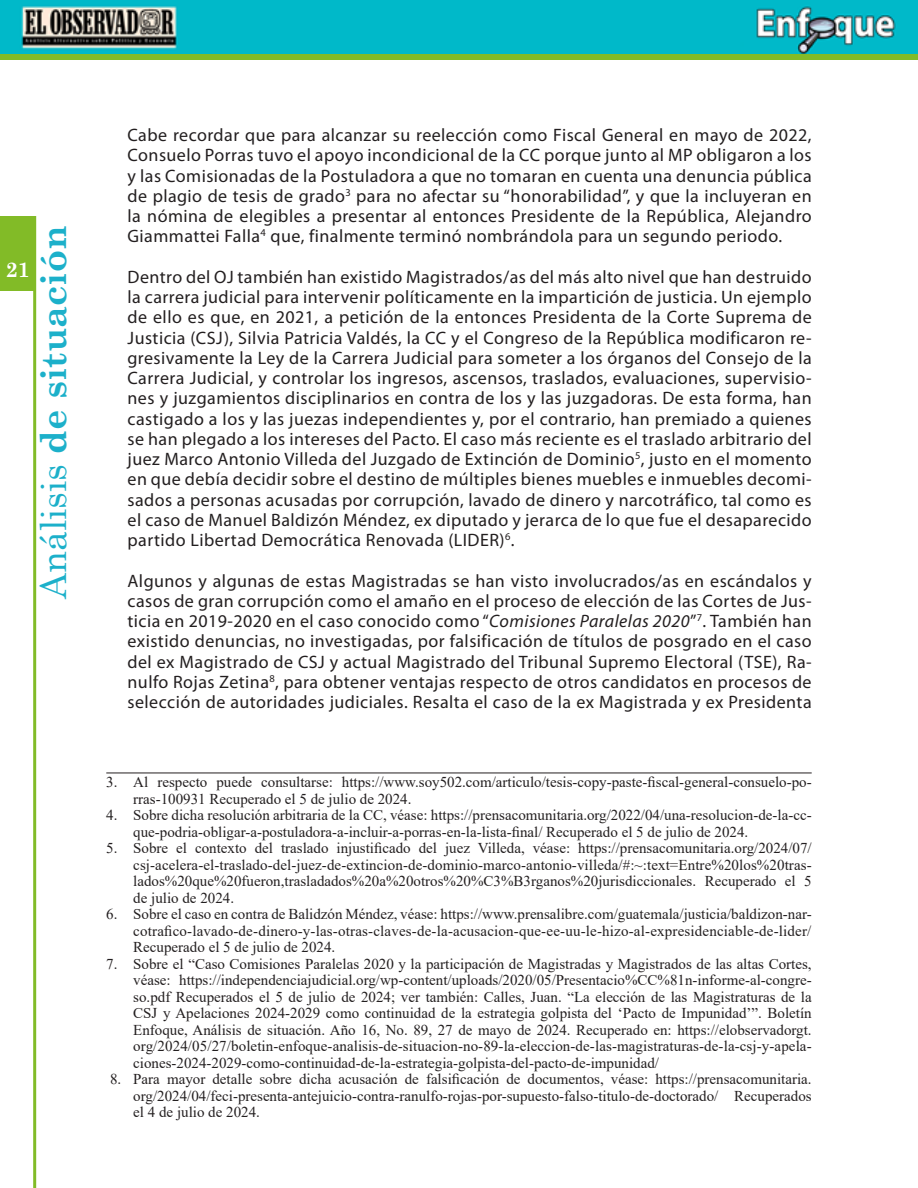
<style>
.page{position:relative;width:918px;height:1188px;background:#fff}
.page>*{position:absolute;margin:0;border:0;box-sizing:border-box;transform-origin:0 0}
.t1{font:700 36px "Century Schoolbook";color:#1cb0ca}
.t2{font:700 21px "Century Schoolbook";color:#fff}
.t3{font:18px/20.2px "Myriad Pro";letter-spacing:.025em;color:#231f20;text-align:justify}
.t4{font:15px/16.5px "Times New Roman";color:#231f20;text-align:justify}
.s1{font-weight:400}
.s2{font-style:italic}
</style>
<div class="page">
<img style="left:0;top:0;width:918px;height:54px">
<div style="left:0;top:54px;width:918px;height:6px;background:#82bb27"></div>
<div style="left:0;top:216px;width:36px;height:75px;background:#82bb27"></div>
<hr style="left:33px;top:216px;width:3px;height:972px;background:#82bb27">
<hr style="left:106px;top:773px;width:706px;height:1px;background:#231f20">
<p class="t2" style="left:6px;top:253px;width:26px">21</p>
<h1 class="t1" style="left:25px;top:599px;width:375px;rotate:-90deg"><span class="s1">Análisis</span> de situación</h1>
<p class="t3" style="left:128px;top:125px;width:686px">Cabe recordar que para alcanzar su reelección como Fiscal General en mayo de 2022, Consuelo Porras tuvo el apoyo incondicional de la CC porque junto al MP obligaron a los y las Comisionadas de la Postuladora a que no tomaran en cuenta una denuncia pública de plagio de tesis de grado<sup>3</sup> para no afectar su “honorabilidad”, y que la incluyeran en la nómina de elegibles a presentar al entonces Presidente de la República, Alejandro Giammattei Falla<sup>4</sup> que, finalmente terminó nombrándola para un segundo periodo.</p>
<p class="t3" style="left:128px;top:266px;width:686px">Dentro del OJ también han existido Magistrados/as del más alto nivel que han destruido la carrera judicial para intervenir políticamente en la impartición de justicia. Un ejemplo de ello es que, en 2021, a petición de la entonces Presidenta de la Corte Suprema de Justicia (CSJ), Silvia Patricia Valdés, la CC y el Congreso de la República modificaron re&shy;gresivamente la Ley de la Carrera Judicial para someter a los órganos del Consejo de la Carrera Judicial, y controlar los ingresos, ascensos, traslados, evaluaciones, supervisio&shy;nes y juzgamientos disciplinarios en contra de los y las juzgadoras. De esta forma, han castigado a los y las juezas independientes y, por el contrario, han premiado a quienes se han plegado a los intereses del Pacto. El caso más reciente es el traslado arbitrario del juez Marco Antonio Villeda del Juzgado de Extinción de Dominio<sup>5</sup>, justo en el momento en que debía decidir sobre el destino de múltiples bienes muebles e inmuebles decomi&shy;sados a personas acusadas por corrupción, lavado de dinero y narcotráfico, tal como es el caso de Manuel Baldizón Méndez, ex diputado y jerarca de lo que fue el desaparecido partido Libertad Democrática Renovada (LIDER)<sup>6</sup>.</p>
<p class="t3" style="left:128px;top:570px;width:686px">Algunos y algunas de estas Magistradas se han visto involucrados/as en escándalos y casos de gran corrupción como el amaño en el proceso de elección de las Cortes de Jus&shy;ticia en 2019-2020 en el caso conocido como “<span class="s2">Comisiones Paralelas 2020</span>”<sup>7</sup>. También han existido denuncias, no investigadas, por falsificación de títulos de posgrado en el caso del ex Magistrado de CSJ y actual Magistrado del Tribunal Supremo Electoral (TSE), Ra&shy;nulfo Rojas Zetina<sup>8</sup>, para obtener ventajas respecto de otros candidatos en procesos de selección de autoridades judiciales. Resalta el caso de la ex Magistrada y ex Presidenta</p>
<p class="t4" style="left:133px;top:773px;width:680px;text-indent:-27px">3. Al respecto puede consultarse: https://www.soy502.com/articulo/tesis-copy-paste-fiscal-general-consuelo-po&shy;rras-100931 Recuperado el 5 de julio de 2024.</p>
<p class="t4" style="left:133px;top:806px;width:680px;text-indent:-27px">4. Sobre dicha resolución arbitraria de la CC, véase: https://prensacomunitaria.org/2022/04/una-resolucion-de-la-cc&shy;que-podria-obligar-a-postuladora-a-incluir-a-porras-en-la-lista-final/ Recuperado el 5 de julio de 2024.</p>
<p class="t4" style="left:133px;top:839px;width:680px;text-indent:-27px">5. Sobre el contexto del traslado injustificado del juez Villeda, véase: https://prensacomunitaria.org/2024/07/ csj-acelera-el-traslado-del-juez-de-extincion-de-dominio-marco-antonio-villeda/#:~:text=Entre%20los%20tras&shy;lados%20que%20fueron,trasladados%20a%20otros%20%C3%B3rganos%20jurisdiccionales. Recuperado el 5 de julio de 2024.</p>
<p class="t4" style="left:133px;top:905px;width:680px;text-indent:-27px">6. Sobre el caso en contra de Balidzón Méndez, véase: https://www.prensalibre.com/guatemala/justicia/baldizon-nar&shy;cotrafico-lavado-de-dinero-y-las-otras-claves-de-la-acusacion-que-ee-uu-le-hizo-al-expresidenciable-de-lider/ Recuperado el 5 de julio de 2024.</p>
<p class="t4" style="left:133px;top:955px;width:680px;text-indent:-27px">7. Sobre el “Caso Comisiones Paralelas 2020 y la participación de Magistradas y Magistrados de las altas Cortes, véase: https://independenciajudicial.org/wp-content/uploads/2020/05/Presentacio%CC%81n-informe-al-congre&shy;so.pdf Recuperados el 5 de julio de 2024; ver también: Calles, Juan. “La elección de las Magistraturas de la CSJ y Apelaciones 2024-2029 como continuidad de la estrategia golpista del ‘Pacto de Impunidad’”. Boletín Enfoque, Análisis de situación. Año 16, No. 89, 27 de mayo de 2024. Recuperado en: https://elobservadorgt. org/2024/05/27/boletin-enfoque-analisis-de-situacion-no-89-la-eleccion-de-las-magistraturas-de-la-csj-y-apela&shy;ciones-2024-2029-como-continuidad-de-la-estrategia-golpista-del-pacto-de-impunidad/</p>
<p class="t4" style="left:133px;top:1070px;width:680px;text-indent:-23px">8. Para mayor detalle sobre dicha acusación de falsificación de documentos, véase: https://prensacomunitaria. org/2024/04/feci-presenta-antejuicio-contra-ranulfo-rojas-por-supuesto-falso-titulo-de-doctorado/ Recuperados el 4 de julio de 2024.</p>
</div>
